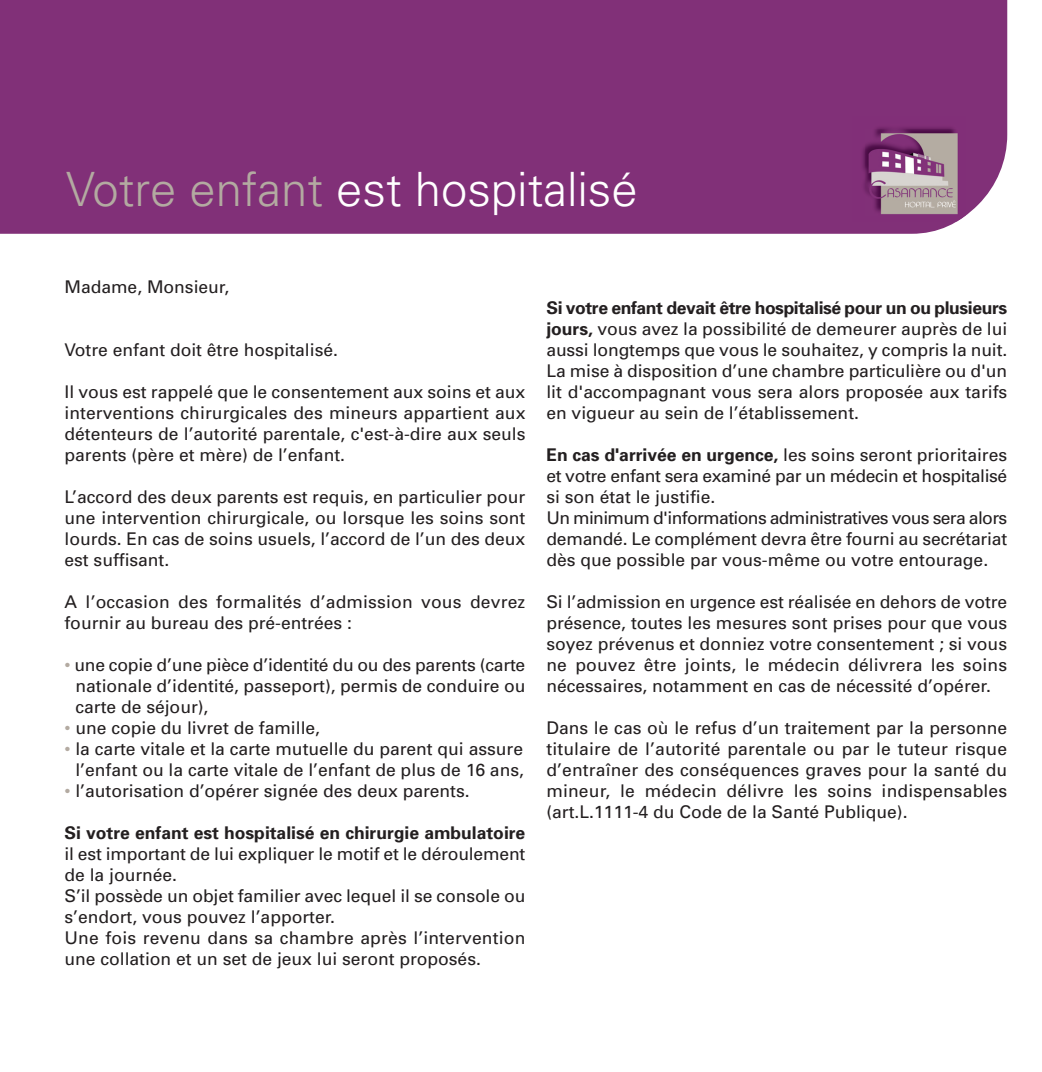
<style>
.page{position:relative;width:1042px;height:1072px;background:#fff}
.page>*{position:absolute;margin:0;border:0;box-sizing:border-box;transform-origin:0 0}
.t1{font:300 47.25px "Univers";color:#fff}
.t2{font:17.5px/21px "Univers";color:#231f20;text-align:justify}
.t3{font:700 17.5px "Univers";color:#231f20}
.s1{color:#b3aaa1}
.s2{font-weight:700}
</style>
<div class="page">
<div style="left:0;top:0;width:1007px;height:234px;background:#813078"></div>
<img style="left:852px;top:116px;width:114px;height:105px">
<img style="left:865px;top:130px;width:94px;height:86px">
<h1 class="t1" style="left:66px;top:171px;width:573px"><span class="s1">Votre enfant</span> est hospitalisé</h1>
<p class="t2" style="left:64px;top:277px;width:166px">Madame, Monsieur,</p>
<p class="t2" style="left:64px;top:340px;width:275px">Votre enfant doit être hospitalisé.</p>
<p class="t2" style="left:64px;top:382px;width:462px">Il vous est rappelé que le consentement aux soins et aux interventions chirurgicales des mineurs appartient aux détenteurs de l’autorité parentale, c'est-à-dire aux seuls parents (père et mère) de l’enfant.</p>
<p class="t2" style="left:64px;top:487px;width:462px">L’accord des deux parents est requis, en particulier pour une intervention chirurgicale, ou lorsque les soins sont lourds. En cas de soins usuels, l’accord de l’un des deux est suffisant.</p>
<p class="t2" style="left:64px;top:592px;width:462px">A l’occasion des formalités d’admission vous devrez fournir au bureau des pré-entrées :</p>
<p class="t2" style="left:75px;top:655px;width:451px;text-indent:-11px"><span class="s1">•</span> une copie d’une pièce d’identité du ou des parents (carte nationale d’identité, passeport), permis de conduire ou carte de séjour),</p>
<p class="t2" style="left:64px;top:718px;width:257px"><span class="s1">•</span> une copie du livret de famille,</p>
<p class="t2" style="left:64px;top:739px;width:461px;text-align:right"><span class="s1">•</span> la carte vitale et la carte mutuelle du parent qui assure l’enfant ou la carte vitale de l’enfant de plus de 16 ans,</p>
<p class="t2" style="left:64px;top:781px;width:407px"><span class="s1">•</span> l’autorisation d’opérer signée des deux parents.</p>
<p class="t3" style="left:64px;top:826px;width:462px">Si votre enfant est hospitalisé en chirurgie ambulatoire</p>
<p class="t2" style="left:64px;top:844px;width:462px;text-align:left">il est important de lui expliquer le motif et le déroulement de la journée.<br>S’il possède un objet familier avec lequel il se console ou s’endort, vous pouvez l’apporter.<br>Une fois revenu dans sa chambre après l’intervention une collation et un set de jeux lui seront proposés.</p>
<p class="t2" style="left:546px;top:298px;width:462px"><span class="s2">Si votre enfant devait être hospitalisé pour un ou plusieurs jours,</span> vous avez la possibilité de demeurer auprès de lui aussi longtemps que vous le souhaitez, y compris la nuit.<br>La mise à disposition d’une chambre particulière ou d'un lit d'accompagnant vous sera alors proposée aux tarifs en vigueur au sein de l’établissement.</p>
<p class="t2" style="left:546px;top:445px;width:462px;text-align:left"><span class="s2">En cas d'arrivée en urgence,</span> les soins seront prioritaires et votre enfant sera examiné par un médecin et hospitalisé si son état le justifie.<br>Un minimum d'informations administratives vous sera alors demandé. Le complément devra être fourni au secrétariat dès que possible par vous-même ou votre entourage.</p>
<p class="t2" style="left:546px;top:592px;width:462px">Si l’admission en urgence est réalisée en dehors de votre présence, toutes les mesures sont prises pour que vous soyez prévenus et donniez votre consentement ; si vous ne pouvez être joints, le médecin délivrera les soins nécessaires, notamment en cas de nécessité d’opérer.</p>
<p class="t2" style="left:546px;top:718px;width:462px">Dans le cas où le refus d’un traitement par la personne titulaire de l’autorité parentale ou par le tuteur risque d’entraîner des conséquences graves pour la santé du mineur, le médecin délivre les soins indispensables (art.L.1111-4 du Code de la Santé Publique).</p>
</div>
